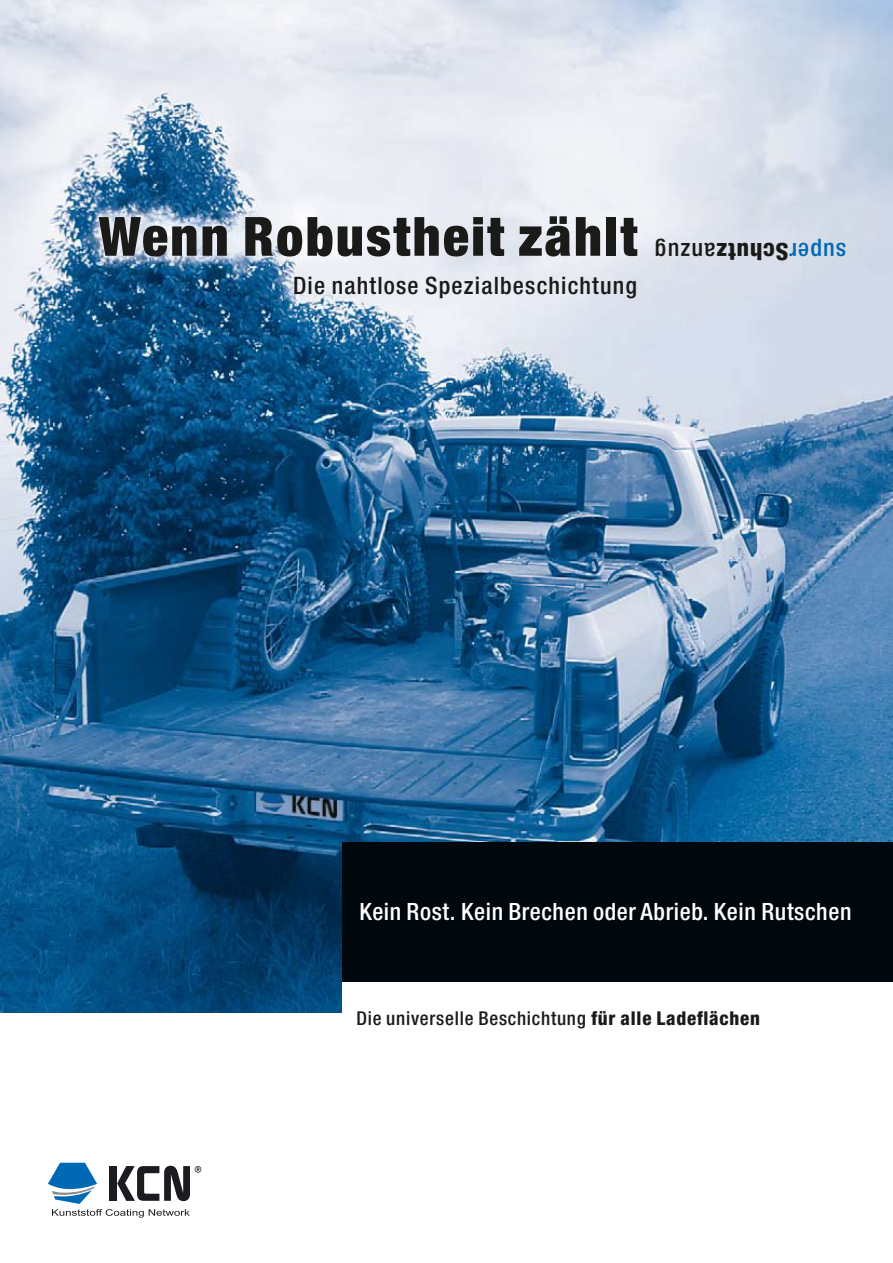
<style>
.page{position:relative;width:893px;height:1263px;background:#fff}
.page>*{position:absolute;margin:0;border:0;box-sizing:border-box;transform-origin:0 0}
.t1{font:900 condensed 54.15px "Helvetica Neue";letter-spacing:.04em;color:#1a1a18}
.t2{font:500 condensed 24px "Helvetica Neue";letter-spacing:.05em;color:#1a1a18}
.t3{font:800 condensed 24px "Helvetica Neue";letter-spacing:.035em;color:#1a1a18}
.t4{font:500 condensed 23.85px "Helvetica Neue";letter-spacing:.025em;color:#fff}
.t5{font:500 condensed 19.05px "Helvetica Neue";letter-spacing:.04em;color:#1a1a18}
.s1{font-weight:500;color:#0068b4}
.s2{font-weight:500}
.s3{font-weight:800}
</style>
<div class="page">
<img style="left:0;top:0;width:893px;height:1013px">
<div style="left:342px;top:842px;width:551px;height:140px;background:#00080e"></div>
<div style="left:342px;top:982px;width:551px;height:281px;background:#fff"></div>
<svg style="left:48px;top:1163px;width:153px;height:54px"></svg>
<h1 class="t1" style="left:99px;top:205px;width:540px">Wenn Robustheit zählt</h1>
<p class="t2" style="left:293px;top:276px;width:345px">Die nahtlose Spezialbeschichtung</p>
<p class="t3" style="left:846px;top:260px;width:193px;rotate:-180deg"><span class="s1">super</span>Schut <span class="s2">a</span>z <span class="s2">nzug</span></p>
<p class="t4" style="left:359px;top:902px;width:494px">Kein Rost. Kein Brechen oder Abrieb. Kein Rutschen</p>
<p class="t5" style="left:356px;top:1011px;width:405px">Die universelle Beschichtung <span class="s3">für alle Ladeflächen</span></p>
</div>
